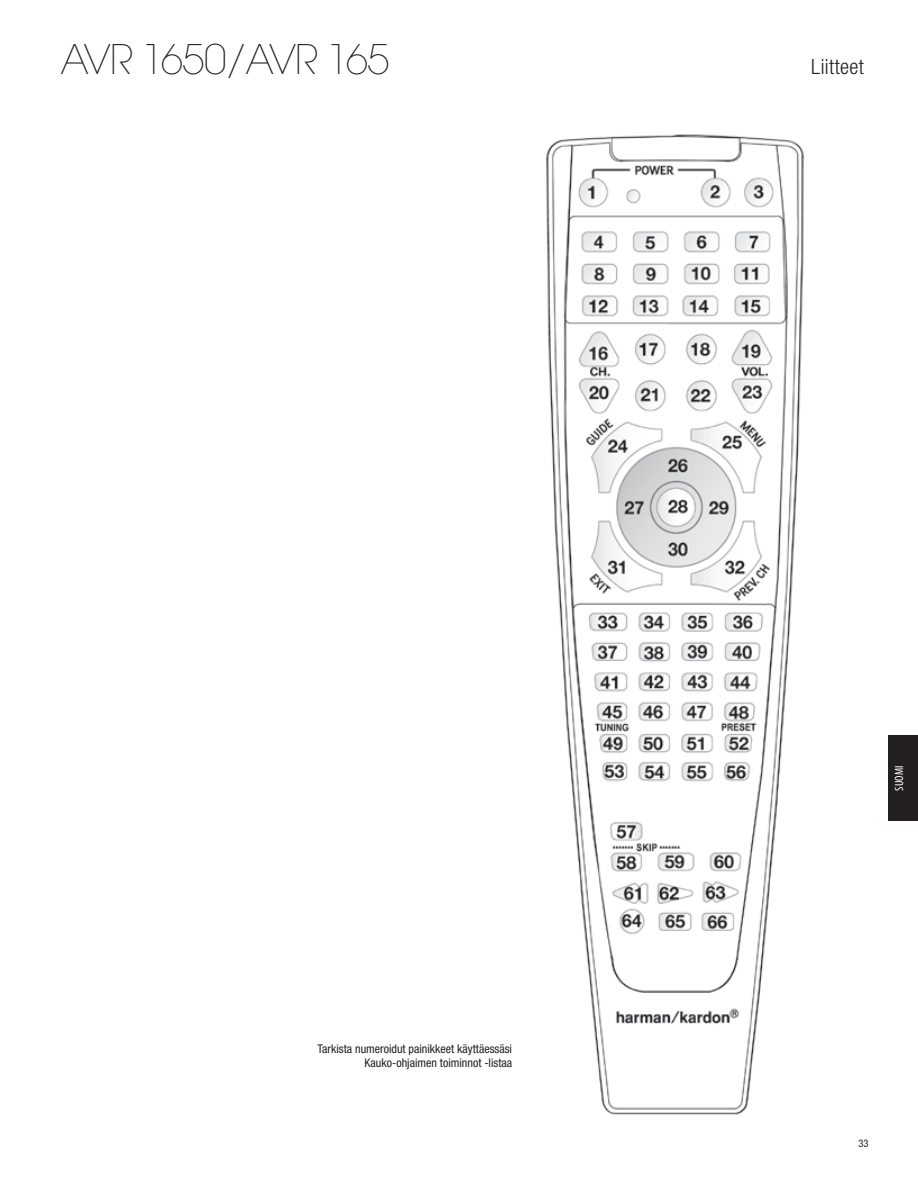
<style>
.page{position:relative;width:918px;height:1188px;background:#fff}
.page>*{position:absolute;margin:0;border:0;box-sizing:border-box;transform-origin:0 0}
.t1{font:200 40.5px "ITC Avant Garde Std";letter-spacing:-.02em;color:#231f20}
.t2{font:300 condensed 21px "Helvetica Neue";letter-spacing:.02em;color:#231f20}
.t3{font:condensed 12px/13.5px "Helvetica Neue";color:#231f20;text-align:right}
.t4{font:condensed 12px "Myriad Pro";letter-spacing:.01em;color:#fff}
.t5{font:condensed 10.5px "Helvetica Neue";color:#231f20}
</style>
<div class="page">
<div style="left:889px;top:736px;width:29px;height:85px;background:#231f20"></div>
<img style="left:546px;top:134px;width:258px;height:981px">
<h1 class="t1" style="left:61px;top:35px;width:331px">AVR 1650/AVR 165</h1>
<p class="t3" style="left:318px;top:1042px;width:196px">Tarkista numeroidut painikkeet käyttäessäsi<br>Kauko-ohjaimen toiminnot -listaa</p>
<h2 class="t2" style="left:811px;top:54px;width:54px">Liitteet</h2>
<p class="t4" style="left:893px;top:791px;width:27px;rotate:-90deg">SUOMI</p>
<p class="t5" style="left:858px;top:1137px;width:12px">33</p>
</div>
